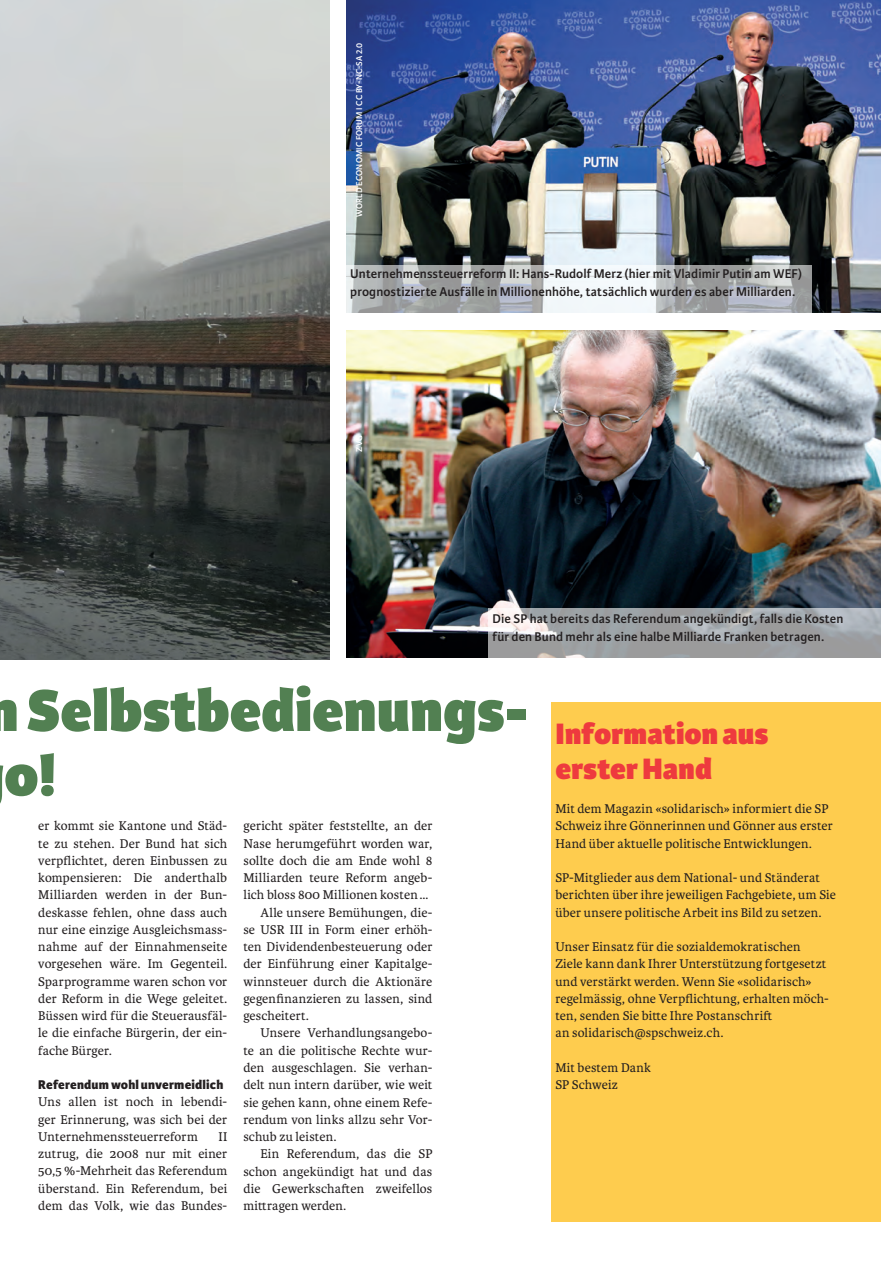
<style>
.page{position:relative;width:881px;height:1263px;background:#fff}
.page>*{position:absolute;margin:0;border:0;box-sizing:border-box;transform-origin:0 0}
.t1{font:800 63px/64.5px "Karmina Sans";color:#528052}
.t2{font:800 31.5px/34.5px "Karmina Sans";letter-spacing:.005em;color:#ee3a3e}
.t3{font:13.5px/17.2px "Karmina";letter-spacing:.01em;color:#231f20}
.t4{font:600 13.5px/17.2px "Karmina Sans";letter-spacing:.005em;color:#231f20}
.t5{font:800 13.5px "Karmina Sans";letter-spacing:.015em;color:#231f20}
.t6{font:600 9px "Karmina Sans";letter-spacing:.02em;color:#fff}
</style>
<div class="page">
<img style="left:0;top:0;width:330px;height:659px">
<div style="left:551px;top:702px;width:329px;height:520px;background:#fecc4e"></div>
<img style="left:346px;top:0;width:534px;height:313px">
<img style="left:346px;top:330px;width:534px;height:328px">
<svg style="left:346px;top:265px;width:464px;height:48px"></svg>
<svg style="left:488px;top:608px;width:392px;height:50px;background:#a5a7aa"></svg>
<p class="t6" style="left:354px;top:217px;width:176px;rotate:-90deg">WORLD ECONOMIC FORUM I CC BY-NC-SA 2.0</p>
<p class="t4" style="left:350px;top:265px;width:453px">Unternehmenssteuerreform II: Hans-Rudolf Merz (hier mit Vladimir Putin am WEF) prognostizierte Ausfälle in Millionenhöhe, tatsächlich wurden es aber Milliarden.</p>
<p class="t6" style="left:354px;top:452px;width:18px;rotate:-90deg">ZVG</p>
<p class="t4" style="left:492px;top:610px;width:352px">Die SP hat bereits das Referendum angekündigt, falls die Kosten für den Bund mehr als eine halbe Milliarde Franken betragen.</p>
<h1 class="t1" style="left:-14px;top:681px;width:544px">n Selbstbedienungs&shy;o!</h1>
<p class="t3" style="left:38px;top:817px;width:190px;text-align:justify">er kommt sie Kantone und Städ&shy;te zu stehen. Der Bund hat sich verpflichtet, deren Einbussen zu kompensieren: Die anderthalb Milliarden werden in der Bun&shy;deskasse fehlen, ohne dass auch nur eine einzige Ausgleichsmass&shy;nahme auf der Einnahmenseite vorgesehen wäre. Im Gegenteil.<br>Sparprogramme waren schon vor der Reform in die Wege geleitet.<br>Büssen wird für die Steuerausfäl&shy;le die einfache Bürgerin, der ein&shy;fache Bürger.</p>
<p class="t5" style="left:38px;top:1077px;width:186px">Referendum wohl unvermeidlich</p>
<p class="t3" style="left:38px;top:1093px;width:190px;text-align:justify">Uns allen ist noch in lebendi&shy;ger Erinnerung, was sich bei der Unternehmenssteuerreform</p>
<p class="t3" style="left:38px;top:1128px;width:190px;text-align:justify;text-indent:180px">II zutrug, die 2008 nur mit einer 50,5%-Mehrheit das Referendum überstand. Ein Referendum, bei dem das Volk, wie das Bundes-</p>
<p class="t3" style="left:243px;top:818px;width:190px">gericht später feststellte, an der</p>
<p class="t3" style="left:243px;top:835px;width:190px">Nase herumgeführt worden war,</p>
<p class="t3" style="left:243px;top:852px;width:190px">sollte doch die am Ende wohl 8</p>
<p class="t3" style="left:243px;top:869px;width:190px">Milliarden teure Reform angeb-</p>
<p class="t3" style="left:243px;top:887px;width:186px">lich bloss 800 Millionen kosten…</p>
<p class="t3" style="left:260px;top:904px;width:173px">Alle unsere Bemühungen, die-</p>
<p class="t3" style="left:243px;top:921px;width:190px">se USR III in Form einer erhöh-</p>
<p class="t3" style="left:243px;top:938px;width:190px">ten Dividendenbesteuerung oder</p>
<p class="t3" style="left:243px;top:956px;width:190px">der Einführung einer Kapitalge-</p>
<p class="t3" style="left:243px;top:973px;width:190px">winnsteuer durch die Aktionäre</p>
<p class="t3" style="left:243px;top:990px;width:190px">gegenfinanzieren zu lassen, sind</p>
<p class="t3" style="left:243px;top:1007px;width:67px">gescheitert.</p>
<p class="t3" style="left:260px;top:1025px;width:172px">Unsere Verhandlungsangebo-</p>
<p class="t3" style="left:243px;top:1042px;width:190px">te an die politische Rechte wur-</p>
<p class="t3" style="left:243px;top:1059px;width:190px">den ausgeschlagen. Sie verhan-</p>
<p class="t3" style="left:243px;top:1076px;width:190px">delt nun intern darüber, wie weit</p>
<p class="t3" style="left:243px;top:1094px;width:190px">sie gehen kann, ohne einem Refe-</p>
<p class="t3" style="left:243px;top:1111px;width:190px">rendum von links allzu sehr Vor-</p>
<p class="t3" style="left:243px;top:1128px;width:95px">schub zu leisten.</p>
<p class="t3" style="left:260px;top:1145px;width:173px">Ein Referendum, das die SP</p>
<p class="t3" style="left:243px;top:1163px;width:190px">schon angekündigt hat und das</p>
<p class="t3" style="left:243px;top:1180px;width:190px">die Gewerkschaften zweifellos</p>
<p class="t3" style="left:243px;top:1197px;width:104px">mittragen werden.</p>
<h2 class="t2" style="left:555px;top:718px;width:215px">Information aus erster Hand</h2>
<p class="t3" style="left:555px;top:800px;width:279px">Mit dem Magazin «solidarisch» informiert die SP<br>Schweiz ihre Gönnerinnen und Gönner aus erster<br>Hand über aktuelle politische Entwicklungen.</p>
<p class="t3" style="left:555px;top:869px;width:282px">SP-Mitglieder aus dem National- und Ständerat berichten über ihre jeweiligen Fachgebiete, um Sie über unsere politische Arbeit ins Bild zu setzen.</p>
<p class="t3" style="left:555px;top:938px;width:275px">Unser Einsatz für die sozialdemokratischen Ziele kann dank Ihrer Unterstützung fortgesetzt und verstärkt werden. Wenn Sie «solidarisch» regelmässig, ohne Verpflichtung, erhalten möch&shy;ten, senden Sie bitte Ihre Postanschrift<br>an solidarisch@spschweiz.ch.</p>
<p class="t3" style="left:555px;top:1059px;width:97px">Mit bestem Dank<br>SP Schweiz</p>
</div>
